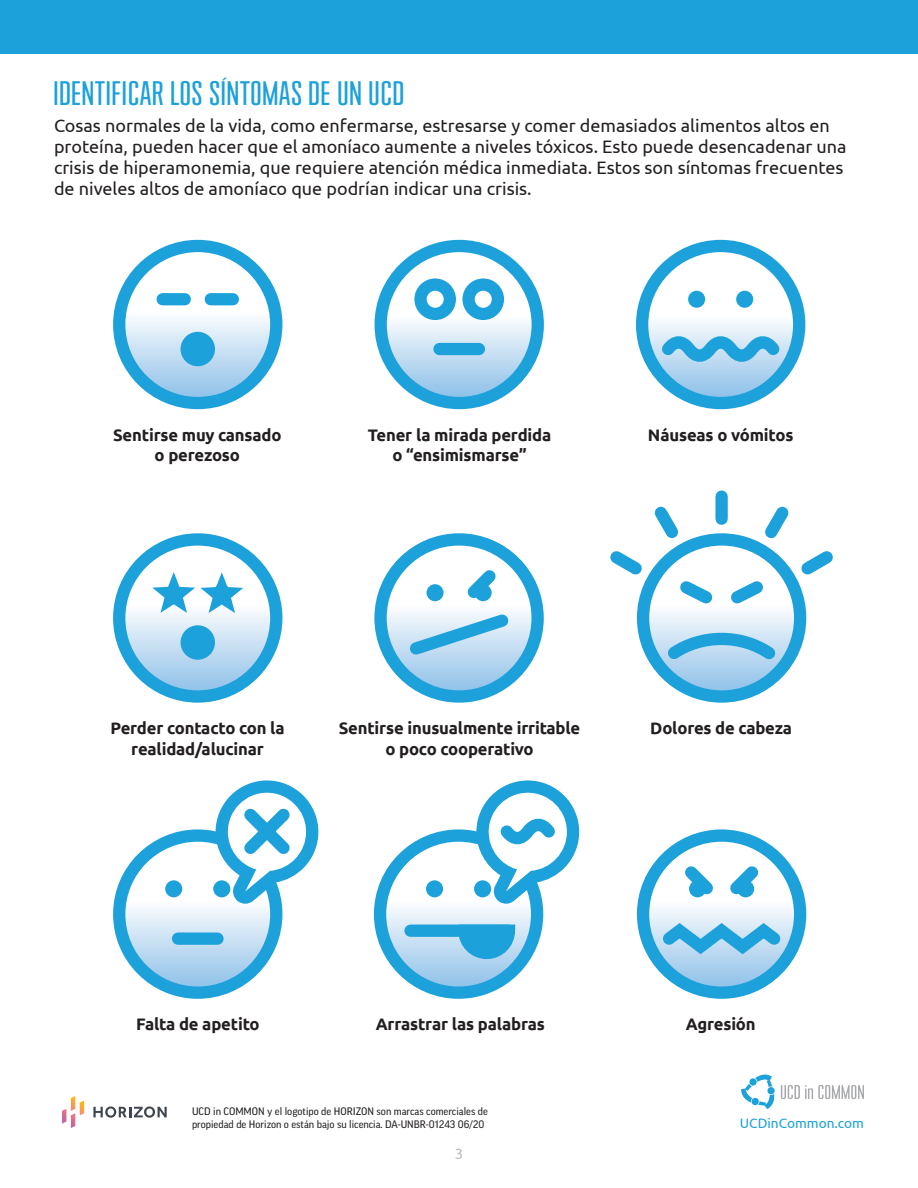
<style>
.page{position:relative;width:918px;height:1188px;background:#fff}
.page>*{position:absolute;margin:0;border:0;box-sizing:border-box;transform-origin:0 0}
.t1{font:30px "Nonesuch";color:#1ca1db}
.t2{font:18px/21px "Ubuntu";color:#231f20}
.t3{font:700 16.65px/20.9px "Ubuntu";letter-spacing:-.01em;color:#231f20;text-align:center}
.t4{font:15px "Ubuntu";color:#babcbe}
.t5{font:13.65px "Ubuntu";color:#1ca1db}
.t6{font:10.5px/12.6px "Good OT";color:#231f20}
</style>
<div class="page">
<svg style="left:643px;top:836px;width:157px;height:157px"></svg>
<div style="left:637px;top:829px;width:169px;height:170px;border:12px solid #1ca1db;border-radius:50%"></div>
<svg style="left:652px;top:855px;width:139px;height:107px"></svg>
<svg style="left:380px;top:836px;width:157px;height:157px"></svg>
<div style="left:374px;top:829px;width:169px;height:170px;border:12px solid #1ca1db;border-radius:50%"></div>
<div style="left:426px;top:880px;width:17px;height:17px;background:#1ca1db;border-radius:50%"></div>
<svg style="left:474px;top:880px;width:17px;height:17px"></svg>
<div style="left:411px;top:925px;width:98px;height:12px;background:#1ca1db"></div>
<svg style="left:452px;top:918px;width:69px;height:47px"></svg>
<svg style="left:476px;top:780px;width:103px;height:124px"></svg>
<svg style="left:119px;top:836px;width:157px;height:157px"></svg>
<div style="left:113px;top:829px;width:169px;height:170px;border:12px solid #1ca1db;border-radius:50%"></div>
<div style="left:165px;top:880px;width:17px;height:17px;background:#1ca1db;border-radius:50%"></div>
<svg style="left:213px;top:880px;width:17px;height:17px"></svg>
<div style="left:178px;top:933px;width:40px;height:12px;background:#1ca1db"></div>
<svg style="left:216px;top:780px;width:102px;height:124px"></svg>
<svg style="left:643px;top:539px;width:157px;height:158px;background:#7cbfe7"></svg>
<div style="left:637px;top:533px;width:169px;height:170px;border:12px solid #1ca1db;border-radius:50%"></div>
<svg style="left:610px;top:490px;width:223px;height:180px"></svg>
<svg style="left:381px;top:539px;width:157px;height:158px"></svg>
<div style="left:374px;top:533px;width:170px;height:170px;border:12px solid #1ca1db;border-radius:50%"></div>
<svg style="left:401px;top:559px;width:117px;height:105px"></svg>
<svg style="left:119px;top:539px;width:157px;height:158px"></svg>
<div style="left:113px;top:533px;width:169px;height:170px;border:12px solid #1ca1db;border-radius:50%"></div>
<div style="left:181px;top:625px;width:34px;height:35px;background:#1ca1db;border-radius:50%"></div>
<svg style="left:152px;top:572px;width:91px;height:41px"></svg>
<svg style="left:642px;top:246px;width:157px;height:157px"></svg>
<div style="left:636px;top:240px;width:169px;height:169px;border:12px solid #1ca1db;border-radius:50%"></div>
<div style="left:688px;top:291px;width:17px;height:17px;background:#1ca1db;border-radius:50%"></div>
<div style="left:736px;top:291px;width:17px;height:17px;background:#1ca1db;border-radius:50%"></div>
<svg style="left:651px;top:323px;width:139px;height:52px;background:#9bd0ed"></svg>
<svg style="left:381px;top:246px;width:157px;height:157px"></svg>
<div style="left:375px;top:240px;width:169px;height:169px;border:12px solid #1ca1db;border-radius:50%"></div>
<svg style="left:414px;top:278px;width:42px;height:42px"></svg>
<svg style="left:462px;top:278px;width:42px;height:42px"></svg>
<div style="left:439px;top:343px;width:40px;height:12px;background:#1ca1db"></div>
<svg style="left:119px;top:246px;width:157px;height:157px"></svg>
<div style="left:113px;top:240px;width:169px;height:169px;border:12px solid #1ca1db;border-radius:50%"></div>
<div style="left:163px;top:293px;width:22px;height:12px;background:#1ca1db"></div>
<div style="left:211px;top:293px;width:22px;height:12px;background:#1ca1db"></div>
<div style="left:181px;top:332px;width:34px;height:34px;background:#1ca1db;border-radius:50%"></div>
<svg style="left:781px;top:1085px;width:83px;height:14px"></svg>
<svg style="left:741px;top:1074px;width:34px;height:35px"></svg>
<div style="left:0;top:0;width:918px;height:54px;background:#1ca1db"></div>
<svg style="left:62px;top:1096px;width:22px;height:32px"></svg>
<svg style="left:93px;top:1106px;width:74px;height:12px"></svg>
<h1 class="t1" style="left:54px;top:75px;width:353px">IDENTIFICAR LOS SÍNTOMAS DE UN UCD</h1>
<p class="t2" style="left:54px;top:115px;width:794px">Cosas normales de la vida, como enfermarse, estresarse y comer demasiados alimentos altos en proteína, pueden hacer que el amoníaco aumente a niveles tóxicos. Esto puede desencadenar una crisis de hiperamonemia, que requiere atención médica inmediata. Estos son síntomas frecuentes de niveles altos de amoníaco que podrían indicar una crisis.</p>
<p class="t3" style="left:113px;top:424px;width:170px">Sentirse muy cansado o perezoso</p>
<p class="t3" style="left:368px;top:424px;width:185px">Tener la mirada perdida</p>
<p class="t3" style="left:648px;top:424px;width:147px">Náuseas o vómitos</p>
<p class="t3" style="left:392px;top:445px;width:136px">o “ensimismarse”</p>
<p class="t3" style="left:110px;top:718px;width:176px">Perder contacto con la realidad/alucinar</p>
<p class="t3" style="left:339px;top:718px;width:243px">Sentirse inusualmente irritable</p>
<p class="t3" style="left:650px;top:718px;width:143px">Dolores de cabeza</p>
<p class="t3" style="left:385px;top:739px;width:150px">o poco cooperativo</p>
<p class="t3" style="left:136px;top:1014px;width:125px">Falta de apetito</p>
<p class="t3" style="left:376px;top:1014px;width:171px">Arrastrar las palabras</p>
<p class="t3" style="left:686px;top:1014px;width:71px">Agresión</p>
<p class="t6" style="left:192px;top:1105px;width:297px">UCD in COMMON y el logotipo de HORIZON son marcas comerciales de propiedad de Horizon o están bajo su licencia. DA-UNBR-01243 06/20</p>
<p class="t4" style="left:455px;top:1145px;width:10px">3</p>
<p class="t5" style="left:740px;top:1115px;width:126px">UCDinCommon.com</p>
</div>
